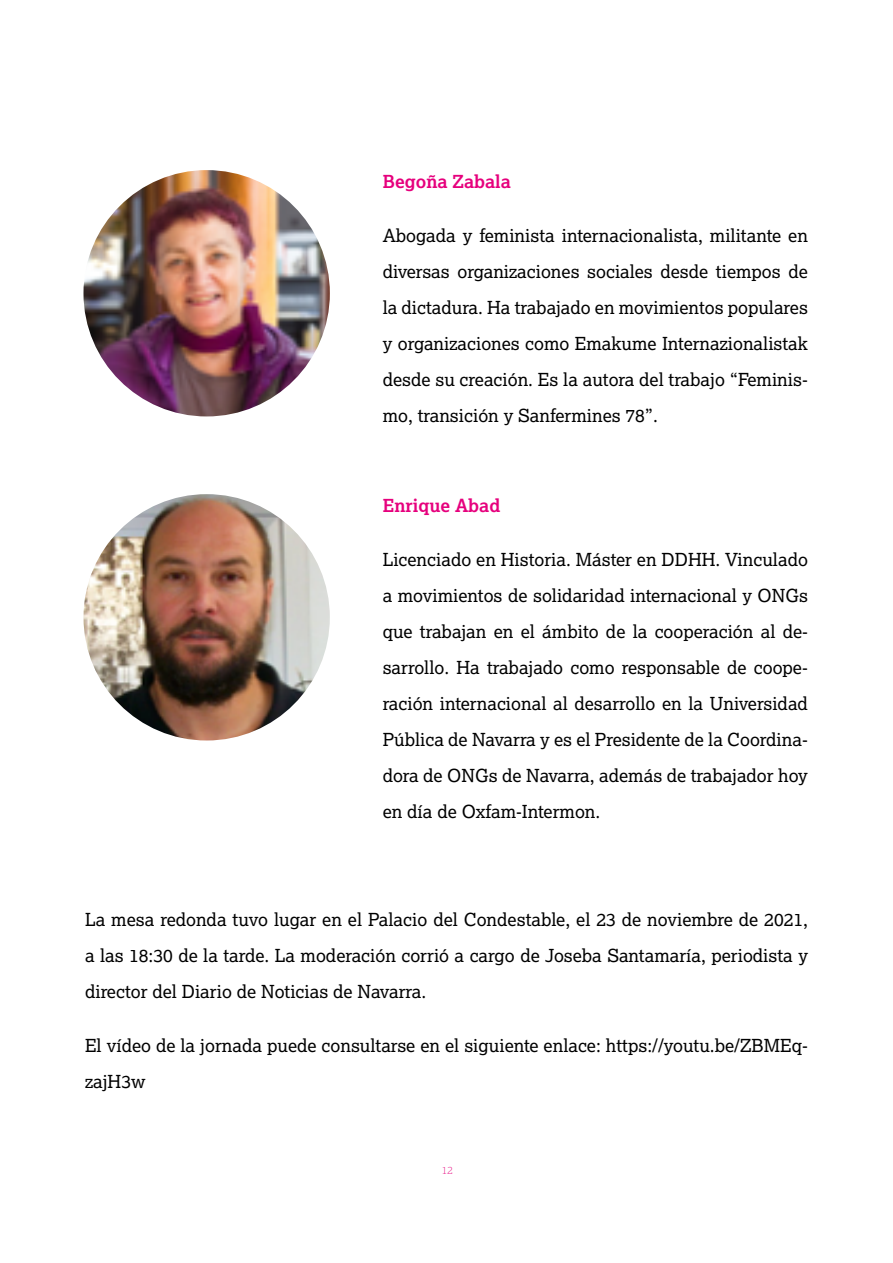
<style>
.page{position:relative;width:893px;height:1263px;background:#fff}
.page>*{position:absolute;margin:0;border:0;box-sizing:border-box;transform-origin:0 0}
.t1{font:18px/36px "Lexia Da Ma";color:#000;text-align:justify}
.t2{font:700 18px "Lexia Da Ma";color:#e6007d}
.t3{font:100 10.5px "Lexia";color:#e6007d}
</style>
<div class="page">
<img style="left:83px;top:170px;width:247px;height:246px;border-radius:123px">
<img style="left:83px;top:494px;width:247px;height:246px;border-radius:123px">
<p class="t2" style="left:383px;top:171px;width:130px">Begoña Zabala</p>
<p class="t1" style="left:383px;top:218px;width:427px">Abogada y feminista internacionalista, militante en diversas organizaciones sociales desde tiempos de la dictadura. Ha trabajado en movimientos populares y organizaciones como Emakume Internazionalistak desde su creación. Es la autora del trabajo “Feminis&shy;mo, transición y Sanfermines 78”.</p>
<p class="t2" style="left:383px;top:495px;width:119px">Enrique Abad</p>
<p class="t1" style="left:383px;top:542px;width:427px">Licenciado en Historia. Máster en DDHH. Vinculado a movimientos de solidaridad internacional y ONGs que trabajan en el ámbito de la cooperación al de&shy;sarrollo. Ha trabajado como responsable de coope&shy;ración internacional al desarrollo en la Universidad Pública de Navarra y es el Presidente de la Coordina&shy;dora de ONGs de Navarra, además de trabajador hoy en día de Oxfam-Intermon.</p>
<p class="t1" style="left:85px;top:902px;width:724px">La mesa redonda tuvo lugar en el Palacio del Condestable, el 23 de noviembre de 2021, a las 18:30 de la tarde. La moderación corrió a cargo de Joseba Santamaría, periodista y director del Diario de Noticias de Navarra.</p>
<p class="t1" style="left:85px;top:1028px;width:724px">El vídeo de la jornada puede consultarse en el siguiente enlace: https://youtu.be/ZBMEq&shy;zajH3w</p>
<p class="t3" style="left:442px;top:1163px;width:12px">12</p>
</div>
